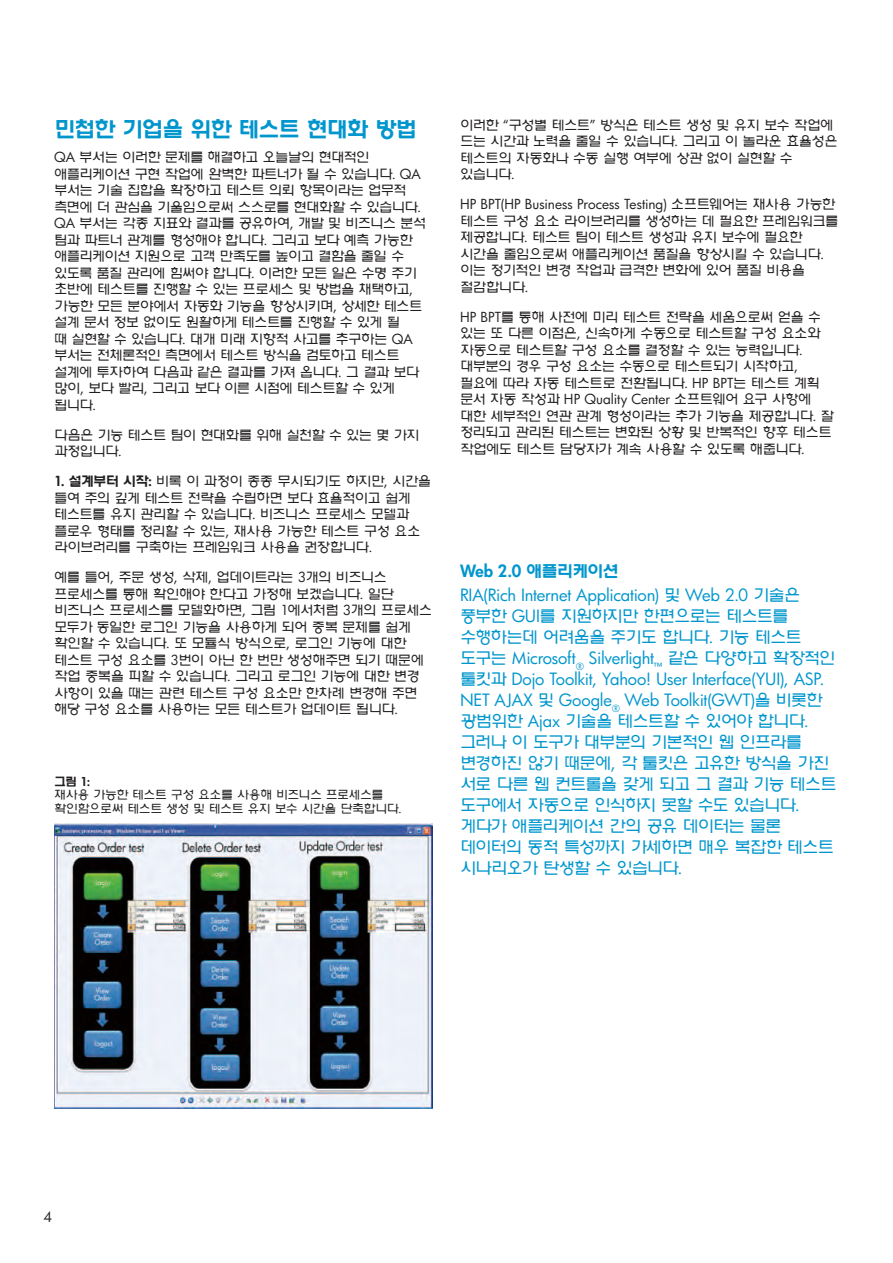
<style>
.page{position:relative;width:893px;height:1263px;background:#fff}
.page>*{position:absolute;margin:0;border:0;box-sizing:border-box;transform-origin:0 0}
.level_1_14_5_16_hea{font:21.75px "H Ywul B";letter-spacing:-.08em;color:#0096cd}
.callout_text{font:16.5px/21px "H2 wul L";letter-spacing:-.075em;color:#0096cd}
.callout_head{font:800 16.5px "HP Futura";color:#0096cd}
.t1{font:14.25px "HP Futura";color:#221f20}
.text{font:13.5px/16.5px "H2 wul L";letter-spacing:-.06em;color:#221f20}
.heavy_8_9{font:12px/13.5px "H2 wul L";letter-spacing:-.05em;color:#221f20}
.heavy_8_9-2{font:12px "H Ywul B";color:#221f20}
.s1{font-family:"HP Futura"}
.s2{font-family:"HP Futura";font-weight:800}
.s3{font-family:"H Ywul B"}
.s4{font-family:"H Ywul B";font-weight:400}
</style>
<div class="page">
<img style="left:54px;top:824px;width:379px;height:285px">
<p class="level_1_14_5_16_hea" style="left:54px;top:118px;width:365px">민첩한 기업을 위한 테스트 현대화 방법</p>
<p class="text" style="left:54px;top:149px;width:374px"><span class="s1">QA</span> 부서는 이러한 문제를 해결하고 오늘날의 현대적인 애플리케이션 구현 작업에 완벽한 파트너가 될 수 있습니다<span class="s1">. QA </span>부서는 기술 집합을 확장하고 테스트 의뢰 항목이라는 업무적 측면에 더 관심을 기울임으로써 스스로를 현대화할 수 있습니다<span class="s1">.<br>QA</span> 부서는 각종 지표와 결과를 공유하여<span class="s1">,</span> 개발 및 비즈니스 분석 팀과 파트너 관계를 형성해야 합니다<span class="s1">.</span> 그리고 보다 예측 가능한 애플리케이션 지원으로 고객 만족도를 높이고 결함을 줄일 수 있도록 품질 관리에 힘써야 합니다<span class="s1">.</span> 이러한 모든 일은 수명 주기 초반에 테스트를 진행할 수 있는 프로세스 및 방법을 채택하고<span class="s1">, </span>가능한 모든 분야에서 자동화 기능을 향상시키며<span class="s1">,</span> 상세한 테스트 설계 문서 정보 없이도 원활하게 테스트를 진행할 수 있게 될<br>때 실현할 수 있습니다<span class="s1">.</span> 대개 미래 지향적 사고를 추구하는 <span class="s1">QA </span>부서는 전체론적인 측면에서 테스트 방식을 검토하고 테스트 설계에 투자하여 다음과 같은 결과를 가져 옵니다<span class="s1">.</span> 그 결과 보다 많이<span class="s1">,</span> 보다 빨리<span class="s1">,</span> 그리고 보다 이른 시점에 테스트할 수 있게 됩니다<span class="s1">.</span></p>
<p class="text" style="left:54px;top:427px;width:367px">다음은 기능 테스트 팀이 현대화를 위해 실천할 수 있는 몇 가지 과정입니다<span class="s1">.</span></p>
<p class="text" style="left:54px;top:473px;width:379px"><span class="s2">1.</span> <span class="s3">설계부터 시작</span><span class="s2">:</span> 비록 이 과정이 종종 무시되기도 하지만<span class="s1">,</span> 시간을 들여 주의 깊게 테스트 전략을 수립하면 보다 효율적이고 쉽게 테스트를 유지 관리할 수 있습니다<span class="s1">.</span> 비즈니스 프로세스 모델과 플로우 형태를 정리할 수 있는<span class="s1">,</span> 재사용 가능한 테스트 구성 요소 라이브러리를 구축하는 프레임워크 사용을 권장합니다<span class="s1">.</span></p>
<p class="text" style="left:54px;top:569px;width:380px">예를 들어<span class="s1">,</span> 주문 생성<span class="s1">,</span> 삭제<span class="s1">,</span> 업데이트라는 <span class="s1">3</span>개의 비즈니스 프로세스를 통해 확인해야 한다고 가정해 보겠습니다<span class="s1">.</span> 일단 비즈니스 프로세스를 모델화하면<span class="s1">,</span> 그림 <span class="s1">1</span>에서처럼 <span class="s1">3</span>개의 프로세스 모두가 동일한 로그인 기능을 사용하게 되어 중복 문제를 쉽게 확인할 수 있습니다<span class="s1">.</span> 또 모듈식 방식으로<span class="s1">,</span> 로그인 기능에 대한 테스트 구성 요소를 <span class="s1">3</span>번이 아닌 한 번만 생성해주면 되기 때문에 작업 중복을 피할 수 있습니다<span class="s1">.</span> 그리고 로그인 기능에 대한 변경 사항이 있을 때는 관련 테스트 구성 요소만 한차례 변경해 주면 해당 구성 요소를 사용하는 모든 테스트가 업데이트 됩니다<span class="s1">.</span></p>
<p class="heavy_8_9-2" style="left:54px;top:775px;width:38px">그림 <span class="s2">1:</span></p>
<p class="heavy_8_9" style="left:54px;top:788px;width:349px">재사용 가능한 테스트 구성 요소를 사용해 비즈니스 프로세스를 확인함으로써 테스트 생성 및 테스트 유지 보수 시간을 단축합니다<span class="s1">.</span></p>
<p class="text" style="left:460px;top:117px;width:379px">이러한 <span class="s1">“</span>구성별 테스트<span class="s1">”</span> 방식은 테스트 생성 및 유지 보수 작업에 드는 시간과 노력을 줄일 수 있습니다<span class="s1">.</span> 그리고 이 놀라운 효율성은 테스트의 자동화나 수동 실행 여부에 상관 없이 실현할 수 있습니다<span class="s1">.</span></p>
<p class="text" style="left:460px;top:196px;width:380px"><span class="s1">HP BPT(HP Business Process Testing)</span> 소프트웨어는 재사용 가능한 테스트 구성 요소 라이브러리를 생성하는 데 필요한 프레임워크를 제공합니다<span class="s1">.</span> 테스트 팀이 테스트 생성과 유지 보수에 필요한 시간을 줄임으로써 애플리케이션 품질을 향상시킬 수 있습니다<span class="s1">. </span>이는 정기적인 변경 작업과 급격한 변화에 있어 품질 비용을 절감합니다<span class="s1">.</span></p>
<p class="text" style="left:460px;top:309px;width:376px"><span class="s1">HP BPT</span>를 통해 사전에 미리 테스트 전략을 세움으로써 얻을 수 있는 또 다른 이점은<span class="s1">,</span> 신속하게 수동으로 테스트할 구성 요소와 자동으로 테스트할 구성 요소를 결정할 수 있는 능력입니다<span class="s1">. </span>대부분의 경우 구성 요소는 수동으로 테스트되기 시작하고<span class="s1">, </span>필요에 따라 자동 테스트로 전환됩니다<span class="s1">. HP BPT</span>는 테스트 계획 문서 자동 작성과 <span class="s1">HP Quality Center</span> 소프트웨어 요구 사항에 대한 세부적인 연관 관계 형성이라는 추가 기능을 제공합니다<span class="s1">.</span> 잘 정리되고 관리된 테스트는 변화된 상황 및 반복적인 향후 테스트 작업에도 테스트 담당자가 계속 사용할 수 있도록 해줍니다<span class="s1">.</span></p>
<p class="callout_head" style="left:460px;top:560px;width:161px">Web 2.0 <span class="s4">애플리케이션</span></p>
<p class="callout_text" style="left:460px;top:585px;width:378px"><span class="s1">RIA(Rich Internet Application)</span> 및 <span class="s1">Web 2.0</span> 기술은 풍부한 <span class="s1">GUI</span>를 지원하지만 한편으로는 테스트를 수행하는데 어려움을 주기도 합니다<span class="s1">.</span> 기능 테스트 도구는 <span class="s1">Microsoft</span><sub>®</sub> <span class="s1">Silverlight</span><sub>™</sub> 같은 다양하고 확장적인 툴킷과 <span class="s1">Dojo Toolkit, Yahoo! User Interface(YUI), ASP.<br>NET AJAX</span> 및 <span class="s1">Google</span><sub>®</sub> <span class="s1">Web Toolkit(GWT)</span>을 비롯한 광범위한 <span class="s1">Ajax</span> 기술을 테스트할 수 있어야 합니다<span class="s1">. </span>그러나 이 도구가 대부분의 기본적인 웹 인프라를 변경하진 않기 때문에<span class="s1">,</span> 각 툴킷은 고유한 방식을 가진 서로 다른 웹 컨트롤을 갖게 되고 그 결과 기능 테스트 도구에서 자동으로 인식하지 못할 수도 있습니다<span class="s1">. </span>게다가 애플리케이션 간의 공유 데이터는 물론 데이터의 동적 특성까지 가세하면 매우 복잡한 테스트 시나리오가 탄생할 수 있습니다<span class="s1">.</span></p>
<p class="t1" style="left:43px;top:1207px;width:10px">4</p>
</div>
